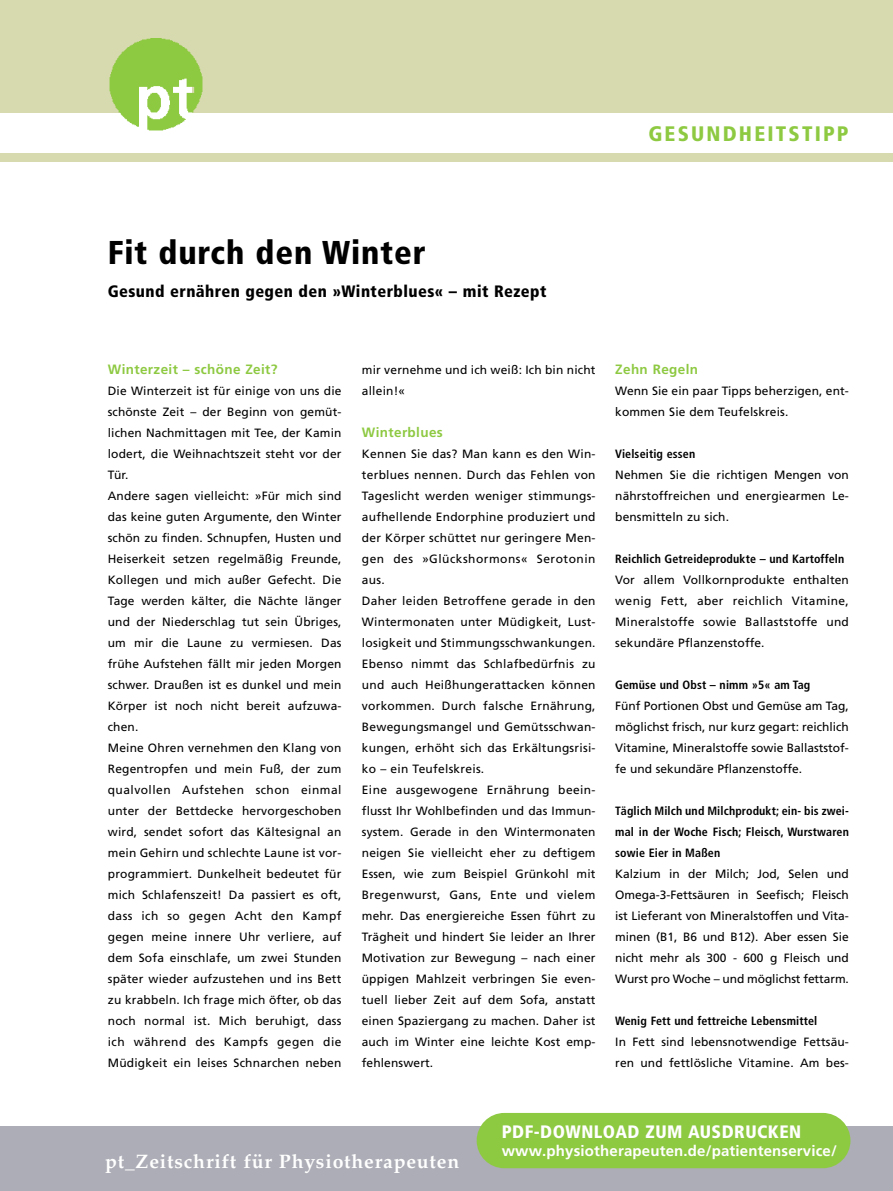
<style>
.page{position:relative;width:893px;height:1191px;background:#fff}
.page>*{position:absolute;margin:0;border:0;box-sizing:border-box;transform-origin:0 0}
.t1{font:900 condensed 33px "Frutiger LT Pro";letter-spacing:.025em;color:#000}
.t2{font:900 condensed 21px "Frutiger LT Pro";letter-spacing:.105em;color:#8ec942}
.t3{font:700 19.5px "Palatino LT Std";letter-spacing:.04em;color:#fff}
.t4{font:900 condensed 18px "Frutiger LT Pro";letter-spacing:.025em;color:#fff}
.t5{font:900 condensed 16.5px "Frutiger LT Pro";letter-spacing:.025em;color:#000}
.t6{font:700 15px "Frutiger LT Pro";letter-spacing:.01em;color:#fff}
.t7{font:700 13.5px "Frutiger LT Pro";letter-spacing:.03em;color:#8ec942}
.t8{font:12px/21px "Frutiger LT Pro";letter-spacing:.01em;color:#000}
.t9{font:700 condensed 12px/21px "Frutiger LT Pro";letter-spacing:.01em;color:#000;text-align:justify}
</style>
<div class="page">
<div style="left:0;top:0;width:893px;height:162px;background:#d7daaf"></div>
<div style="left:0;top:113px;width:893px;height:40px;background:#fff"></div>
<div style="left:0;top:1126px;width:893px;height:65px;background:#acadb6"></div>
<div style="left:477px;top:1113px;width:373px;height:55px;background:#8ec942;border-radius:28px"></div>
<img style="left:109px;top:38px;width:93px;height:93px">
<h2 class="t2" style="left:648px;top:127px;width:202px">GESUNDHEITSTIPP</h2>
<h1 class="t1" style="left:108px;top:241px;width:319px">Fit durch den Winter</h1>
<h3 class="t5" style="left:108px;top:286px;width:440px">Gesund ernähren gegen den »Winterblues« – mit Rezept</h3>
<p class="t7" style="left:108px;top:364px;width:171px">Winterzeit – schöne Zeit?</p>
<p class="t8" style="left:108px;top:381px;width:235px">Die Winterzeit ist für einige von uns die schönste Zeit – der Beginn von gemüt&shy;lichen Nachmittagen mit Tee, der Kamin lodert, die Weihnachtszeit steht vor der Tür.<br>Andere sagen vielleicht: »Für mich sind das keine guten Argumente, den Winter schön zu finden. Schnupfen, Husten und Heiserkeit setzen regelmäßig Freunde, Kollegen und mich außer Gefecht. Die Tage werden kälter, die Nächte länger und der Niederschlag tut sein Übriges, um mir die Laune zu vermiesen. Das frühe Aufstehen fällt mir jeden Morgen schwer. Draußen ist es dunkel und mein Körper ist noch nicht bereit aufzuwa&shy;chen.<br>Meine Ohren vernehmen den Klang von Regentropfen und mein Fuß, der zum qualvollen Aufstehen schon einmal unter der Bettdecke hervorgeschoben wird, sendet sofort das Kältesignal an mein Gehirn und schlechte Laune ist vor&shy;programmiert. Dunkelheit bedeutet für mich Schlafenszeit! Da passiert es oft, dass ich so gegen Acht den Kampf gegen meine innere Uhr verliere, auf dem Sofa einschlafe, um zwei Stunden später wieder aufzustehen und ins Bett zu krabbeln. Ich frage mich öfter, ob das noch normal ist. Mich beruhigt, dass ich während des Kampfs gegen die Müdigkeit ein leises Schnarchen neben</p>
<p class="t8" style="left:362px;top:360px;width:235px">mir vernehme und ich weiß: Ich bin nicht allein!«</p>
<p class="t7" style="left:362px;top:427px;width:82px">Winterblues</p>
<p class="t8" style="left:362px;top:444px;width:235px">Kennen Sie das? Man kann es den Win&shy;terblues nennen. Durch das Fehlen von Tageslicht werden weniger stimmungs&shy;aufhellende Endorphine produziert und der Körper schüttet nur geringere Men&shy;gen des »Glückshormons« Serotonin aus.<br>Daher leiden Betroffene gerade in den Wintermonaten unter Müdigkeit, Lust&shy;losigkeit und Stimmungsschwankungen.<br>Ebenso nimmt das Schlafbedürfnis zu und auch Heißhungerattacken können vorkommen. Durch falsche Ernährung, Bewegungsmangel und Gemütsschwan&shy;kungen, erhöht sich das Erkältungsrisi&shy;ko – ein Teufelskreis.<br>Eine ausgewogene Ernährung beein&shy;flusst Ihr Wohlbefinden und das Immun&shy;system. Gerade in den Wintermonaten neigen Sie vielleicht eher zu deftigem Essen, wie zum Beispiel Grünkohl mit Bregenwurst, Gans, Ente und vielem mehr. Das energiereiche Essen führt zu Trägheit und hindert Sie leider an Ihrer Motivation zur Bewegung – nach einer üppigen Mahlzeit verbringen Sie even&shy;tuell lieber Zeit auf dem Sofa, anstatt einen Spaziergang zu machen. Daher ist auch im Winter eine leichte Kost emp&shy;fehlenswert.</p>
<p class="t7" style="left:615px;top:364px;width:84px">Zehn Regeln</p>
<p class="t8" style="left:615px;top:381px;width:235px">Wenn Sie ein paar Tipps beherzigen, ent&shy;kommen Sie dem Teufelskreis.</p>
<p class="t9" style="left:615px;top:444px;width:81px">Vielseitig essen</p>
<p class="t8" style="left:615px;top:465px;width:235px;text-align:justify">Nehmen Sie die richtigen Mengen von nährstoffreichen und energiearmen Le&shy;bensmitteln zu sich.</p>
<p class="t9" style="left:615px;top:549px;width:231px">Reichlich Getreideprodukte – und Kartoffeln</p>
<p class="t8" style="left:615px;top:570px;width:235px;text-align:justify">Vor allem Vollkornprodukte enthalten wenig Fett, aber reichlich Vitamine, Mineralstoffe sowie Ballaststoffe und sekundäre Pflanzenstoffe.</p>
<p class="t9" style="left:615px;top:675px;width:197px">Gemüse und Obst – nimm »5« am Tag</p>
<p class="t8" style="left:615px;top:696px;width:235px;text-align:justify">Fünf Portionen Obst und Gemüse am Tag, möglichst frisch, nur kurz gegart: reichlich Vitamine, Mineralstoffe sowie Ballaststof&shy;fe und sekundäre Pflanzenstoffe.</p>
<p class="t9" style="left:615px;top:801px;width:235px">Täglich Milch und Milchprodukt; ein- bis zwei&shy;mal in der Woche Fisch; Fleisch, Wurstwaren sowie Eier in Maßen</p>
<p class="t8" style="left:615px;top:864px;width:235px;text-align:justify">Kalzium in der Milch; Jod, Selen und Omega-3-Fettsäuren in Seefisch; Fleisch ist Lieferant von Mineralstoffen und Vita&shy;minen (B1, B6 und B12). Aber essen Sie nicht mehr als 300 - 600 g Fleisch und Wurst pro Woche – und möglichst fettarm.</p>
<p class="t9" style="left:615px;top:1011px;width:204px">Wenig Fett und fettreiche Lebensmittel</p>
<p class="t8" style="left:615px;top:1032px;width:235px">In Fett sind lebensnotwendige Fettsäu&shy;ren und fettlösliche Vitamine. Am bes-</p>
<h3 class="t3" style="left:105px;top:1154px;width:356px">pt_Zeitschrift für Physiotherapeuten</h3>
<h3 class="t4" style="left:502px;top:1125px;width:301px">PDF-DOWNLOAD ZUM AUSDRUCKEN</h3>
<p class="t6" style="left:502px;top:1145px;width:337px">www.physiotherapeuten.de/patientenservice/</p>
</div>
